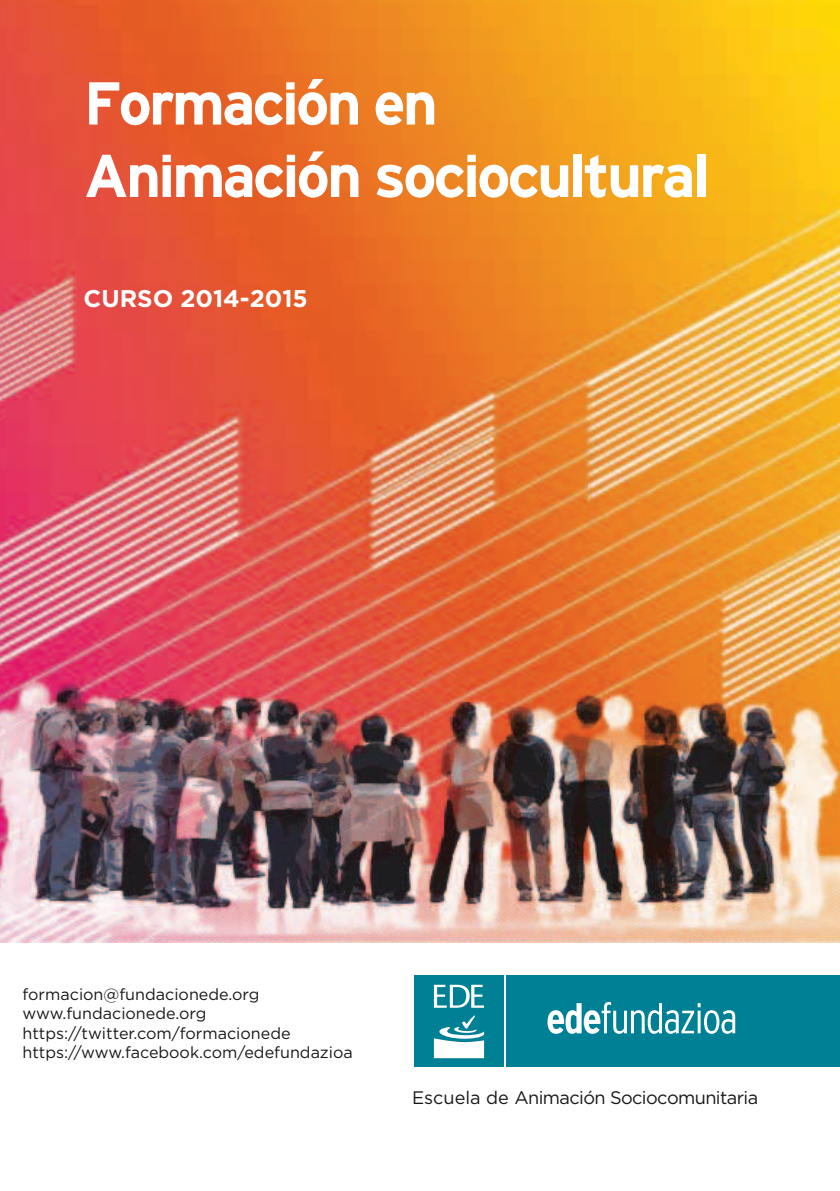
<style>
.page{position:relative;width:840px;height:1191px;background:#fff}
.page>*{position:absolute;margin:0;border:0;box-sizing:border-box;transform-origin:0 0}
.t1{font:700 60.4px/72.4px "Civica 07";letter-spacing:-.05em;color:#fff}
.t2{font:700 24.2px "Gotham";color:#fff}
.t3{font:18.2px "Gotham";letter-spacing:-.03em;color:#1a181b}
.t4{font:16px/19.4px "Gotham";color:#1a181b}
</style>
<div class="page">
<img style="left:0;top:0;width:839px;height:942px">
<div style="left:414px;top:975px;width:89px;height:92px;background:#008095"></div>
<div style="left:506px;top:975px;width:333px;height:92px;background:#008095"></div>
<svg style="left:547px;top:1002px;width:187px;height:31px"></svg>
<svg style="left:433px;top:984px;width:51px;height:74px"></svg>
<h1 class="t1" style="left:84px;top:67px;width:627px">Formación en<br>Animación sociocultural</h1>
<h2 class="t2" style="left:84px;top:282px;width:225px">CURSO 2014-2015</h2>
<p class="t4" style="left:22px;top:984px;width:332px">formacion@fundacionede.org www.fundacionede.org https://twitter.com/formacionede https://www.facebook.com/edefundazioa</p>
<p class="t3" style="left:412px;top:1086px;width:347px">Escuela de Animación Sociocomunitaria</p>
</div>
